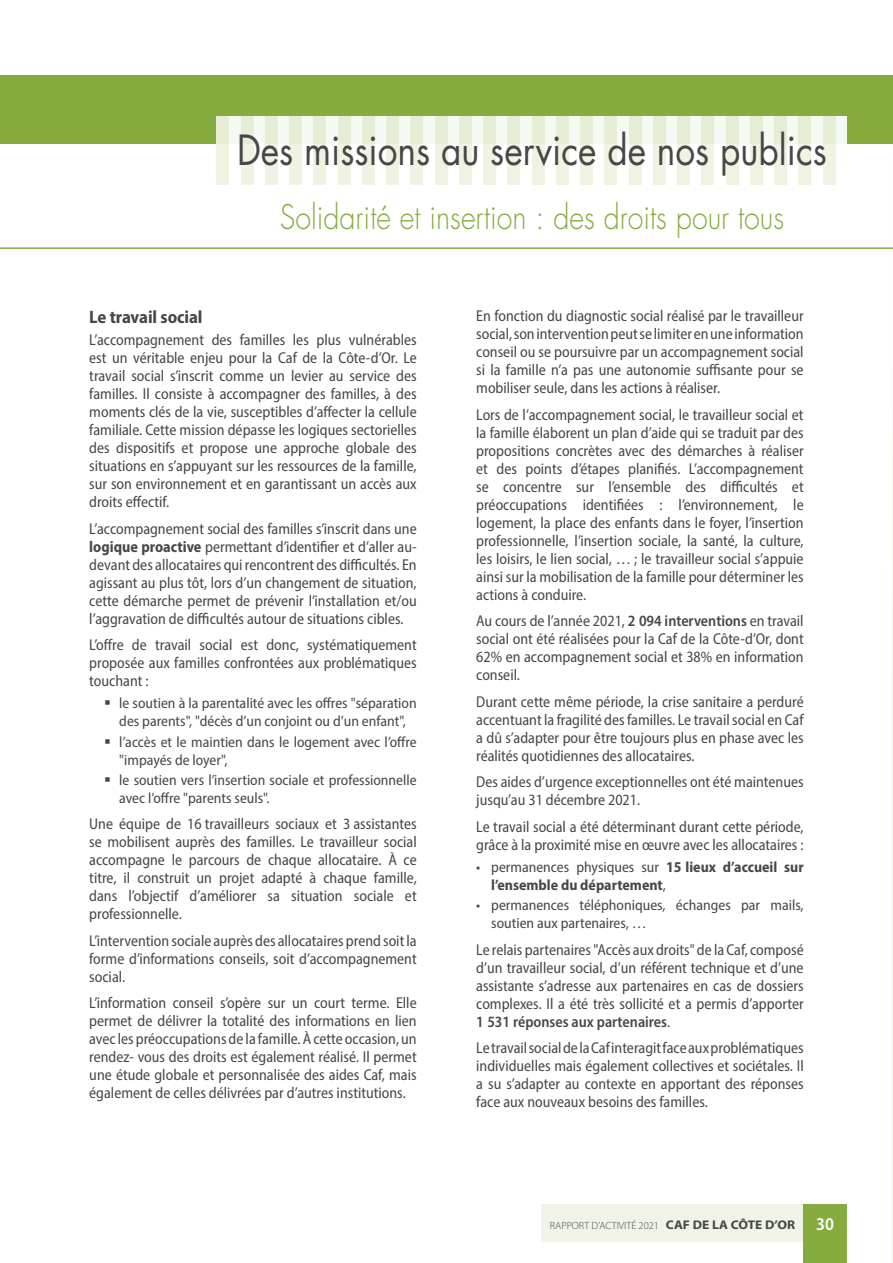
<style>
.page{position:relative;width:893px;height:1263px;background:#fff}
.page>*{position:absolute;margin:0;border:0;box-sizing:border-box;transform-origin:0 0}
.t1{font:40.5px "Futura Std";color:#464748;scale:.87 1}
.t2{font:300 33px "Futura Std";color:#86ab3e;scale:.87 1}
.t3{font:700 semi-condensed 18px "Myriad Pro";letter-spacing:-.005em;color:#464748}
.t4{font:600 semi-condensed 18px "Myriad Pro";color:#fff}
.t5{font:semi-condensed 15.75px/18px "Myriad Pro";color:#464748;text-align:justify}
.t6{font:semi-condensed 15px/18px "Myriad Pro";color:#464748}
.t7{font:700 semi-condensed 15px/18px "Myriad Pro";color:#464748}
.t8{font:300 10.5px "Myriad Pro";color:#464748}
.s1{font-weight:700}
.s2{font-weight:600}
.s3{font-weight:400}
.s4{font-weight:700;font-size:12.6px}
</style>
<div class="page">
<hr style="left:892px;top:145px;width:1px;height:1118px;background:#eff3e0">
<div style="left:0;top:75px;width:893px;height:69px;background:#86ab3e"></div>
<svg style="left:229px;top:116px;width:618px;height:68px"></svg>
<svg style="left:217px;top:116px;width:12px;height:68px"></svg>
<svg style="left:241px;top:116px;width:12px;height:68px"></svg>
<svg style="left:265px;top:116px;width:12px;height:68px"></svg>
<svg style="left:289px;top:116px;width:13px;height:68px"></svg>
<svg style="left:314px;top:116px;width:12px;height:68px"></svg>
<svg style="left:338px;top:116px;width:12px;height:68px"></svg>
<svg style="left:362px;top:116px;width:12px;height:68px"></svg>
<svg style="left:386px;top:116px;width:13px;height:68px"></svg>
<svg style="left:411px;top:116px;width:12px;height:68px"></svg>
<svg style="left:435px;top:116px;width:12px;height:68px"></svg>
<svg style="left:459px;top:116px;width:12px;height:68px"></svg>
<svg style="left:483px;top:116px;width:13px;height:68px"></svg>
<svg style="left:508px;top:116px;width:12px;height:68px"></svg>
<svg style="left:532px;top:116px;width:12px;height:68px"></svg>
<svg style="left:556px;top:116px;width:12px;height:68px"></svg>
<svg style="left:580px;top:116px;width:13px;height:68px"></svg>
<svg style="left:605px;top:116px;width:12px;height:68px"></svg>
<svg style="left:629px;top:116px;width:12px;height:68px"></svg>
<svg style="left:653px;top:116px;width:12px;height:68px"></svg>
<svg style="left:678px;top:116px;width:12px;height:68px"></svg>
<svg style="left:702px;top:116px;width:12px;height:68px"></svg>
<svg style="left:726px;top:116px;width:12px;height:68px"></svg>
<svg style="left:750px;top:116px;width:12px;height:68px"></svg>
<svg style="left:775px;top:116px;width:12px;height:68px"></svg>
<svg style="left:799px;top:116px;width:12px;height:68px"></svg>
<svg style="left:823px;top:116px;width:12px;height:68px"></svg>
<div style="left:541px;top:1205px;width:263px;height:37px;background:#f0f4e8"></div>
<div style="left:803px;top:1205px;width:44px;height:58px;background:#86ab3e"></div>
<hr style="left:0;top:247px;width:893px;height:2px;background:#86ab3e">
<h1 class="t1" style="left:237px;top:124px;width:679px">Des missions au service de nos publics</h1>
<h2 class="t2" style="left:280px;top:197px;width:581px">Solidarité et insertion : des droits pour tous</h2>
<p class="t3" style="left:89px;top:305px;width:115px">Le travail social</p>
<p class="t5" style="left:89px;top:331px;width:329px">L’accompagnement des familles les plus vulnérables est un véritable enjeu pour la Caf de la Côte-d’Or. Le travail social s’inscrit comme un levier au service des familles. Il consiste à accompagner des familles, à des moments clés de la vie, susceptibles d’affecter la cellule familiale. Cette mission dépasse les logiques sectorielles des dispositifs et propose une approche globale des situations en s’appuyant sur les ressources de la famille, sur son environnement et en garantissant un accès aux droits effectif.</p>
<p class="t5" style="left:89px;top:519px;width:329px">L’accompagnement social des familles s’inscrit dans une <span class="s1">logique proactive</span> permettant d’identifier et d’aller au&shy;devant des allocataires qui rencontrent des difficultés. En agissant au plus tôt, lors d’un changement de situation, cette démarche permet de prévenir l’installation et/ou l’aggravation de difficultés autour de situations cibles.</p>
<p class="t5" style="left:89px;top:636px;width:329px">L’offre de travail social est donc, systématiquement proposée aux familles confrontées aux problématiques touchant :</p>
<p class="t6" style="left:119px;top:694px;width:299px">le soutien à la parentalité avec les offres "séparation des parents", "décès d’un conjoint ou d’un enfant",</p>
<p class="t6" style="left:119px;top:732px;width:299px">l’accès et le maintien dans le logement avec l’offre "impayés de loyer",</p>
<p class="t6" style="left:119px;top:770px;width:299px">le soutien vers l’insertion sociale et professionnelle avec l’offre "parents seuls".</p>
<p class="t5" style="left:89px;top:815px;width:329px">Une équipe de 16 travailleurs sociaux et 3 assistantes se mobilisent auprès des familles. Le travailleur social accompagne le parcours de chaque allocataire. À ce titre, il construit un projet adapté à chaque famille, dans l’objectif d’améliorer sa situation sociale et professionnelle.</p>
<p class="t5" style="left:89px;top:931px;width:329px">L’intervention sociale auprès des allocataires prend soit la forme d’informations conseils, soit d’accompagnement social.</p>
<p class="t5" style="left:89px;top:994px;width:329px">L’information conseil s’opère sur un court terme. Elle permet de délivrer la totalité des informations en lien avec les préoccupations de la famille. À cette occasion, un rendez- vous des droits est également réalisé. Il permet une étude globale et personnalisée des aides Caf, mais également de celles délivrées par d’autres institutions.</p>
<p class="t5" style="left:476px;top:307px;width:329px">En fonction du diagnostic social réalisé par le travailleur social, son intervention peut se limiter en une information conseil ou se poursuivre par un accompagnement social si la famille n’a pas une autonomie suffisante pour se mobiliser seule, dans les actions à réaliser.</p>
<p class="t5" style="left:476px;top:405px;width:329px">Lors de l’accompagnement social, le travailleur social et la famille élaborent un plan d’aide qui se traduit par des propositions concrètes avec des démarches à réaliser et des points d’étapes planifiés. L’accompagnement se concentre sur l’ensemble des difficultés et préoccupations identifiées : l’environnement, le logement, la place des enfants dans le foyer, l’insertion professionnelle, l’insertion sociale, la santé, la culture, les loisirs, le lien social, … ; le travailleur social s’appuie ainsi sur la mobilisation de la famille pour déterminer les actions à conduire.</p>
<p class="t5" style="left:476px;top:612px;width:329px">Au cours de l’année 2021, <span class="s2">2 094 interventions</span> en travail social ont été réalisées pour la Caf de la Côte-d’Or, dont 62% en accompagnement social et 38% en information conseil.</p>
<p class="t5" style="left:476px;top:692px;width:329px">Durant cette même période, la crise sanitaire a perduré accentuant la fragilité des familles. Le travail social en Caf a dû s’adapter pour être toujours plus en phase avec les réalités quotidiennes des allocataires.</p>
<p class="t5" style="left:476px;top:773px;width:329px">Des aides d’urgence exceptionnelles ont été maintenues jusqu’au 31 décembre 2021.</p>
<p class="t5" style="left:476px;top:817px;width:329px">Le travail social a été déterminant durant cette période, grâce à la proximité mise en œuvre avec les allocataires :</p>
<p class="t7" style="left:491px;top:857px;width:314px;text-indent:-15px"><span class="s3">• permanences physiques sur</span> 15 lieux d’accueil sur l’ensemble du département<span class="s3">,</span></p>
<p class="t6" style="left:491px;top:896px;width:314px;text-indent:-15px">• permanences téléphoniques, échanges par mails, soutien aux partenaires, …</p>
<p class="t5" style="left:476px;top:940px;width:329px">Le relais partenaires "Accès aux droits" de la Caf, composé d’un travailleur social, d’un référent technique et d’une assistante s’adresse aux partenaires en cas de dossiers complexes. Il a été très sollicité et a permis d’apporter <span class="s2">1 531 réponses aux partenaires</span>.</p>
<p class="t5" style="left:476px;top:1039px;width:329px">Le travail social de la Caf interagit face aux problématiques individuelles mais également collectives et sociétales. Il a su s’adapter au contexte en apportant des réponses face aux nouveaux besoins des familles.</p>
<p class="t8" style="left:550px;top:1219px;width:247px">RAPPORT D’ACTIVITÉ 2021 <span class="s4">CAF DE LA CÔTE D’OR</span></p>
<p class="t4" style="left:816px;top:1212px;width:19px">30</p>
</div>
